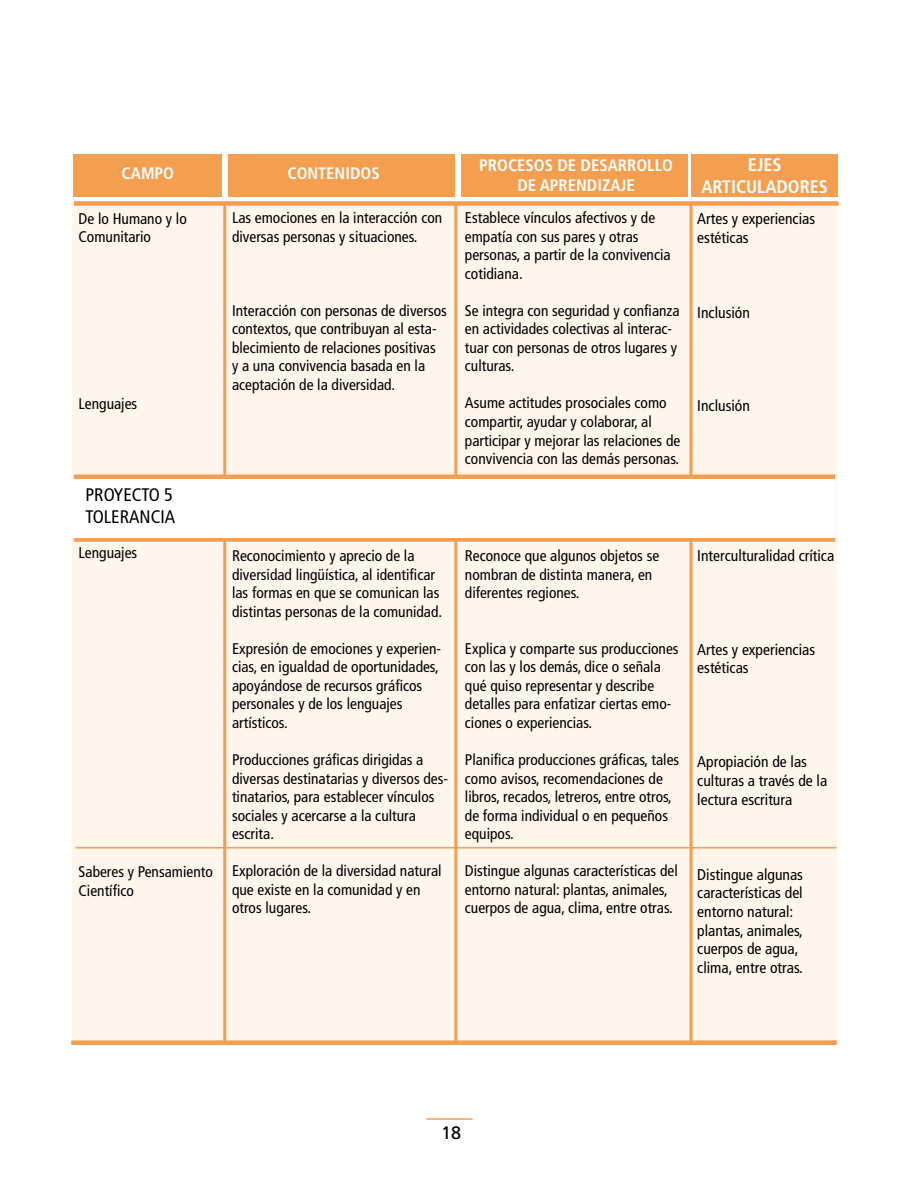
<style>
.page{position:relative;width:918px;height:1188px;background:#fff}
.page>*{position:absolute;margin:0;border:0;box-sizing:border-box;transform-origin:0 0}
.t1{font:condensed 18.15px/21.8px "Frutiger";color:#000}
.t2{font:700 condensed 18.15px/21.8px "Frutiger";color:#fff;text-align:center}
.t3{font:18px "Frutiger";color:#000}
.t4{font:700 condensed 16.65px/20px "Frutiger";color:#fff;text-align:center}
.t5{font:condensed 15.6px/18.8px "Frutiger";color:#000}
.t6{font:condensed 15.45px/18.6px "Frutiger";color:#000}
</style>
<div class="page">
<hr style="left:426px;top:1118px;width:46px;height:2px;background:#f49f50">
<div style="left:72px;top:203px;width:764px;height:840px;background:#fef5ed"></div>
<hr style="left:454px;top:203px;width:3px;height:841px;background:#f49f50">
<hr style="left:223px;top:203px;width:3px;height:841px;background:#f49f50">
<div style="left:71px;top:1040px;width:766px;height:5px;background:#f49f50"></div>
<div style="left:74px;top:201px;width:765px;height:5px;background:#f49f50"></div>
<div style="left:73px;top:154px;width:149px;height:43px;background:#f49f50"></div>
<div style="left:228px;top:154px;width:227px;height:42px;background:#f49f50"></div>
<div style="left:692px;top:154px;width:146px;height:42px;background:#f49f50"></div>
<svg style="left:689px;top:205px;width:4px;height:836px"></svg>
<div style="left:461px;top:154px;width:227px;height:42px;background:#f49f50"></div>
<div style="left:74px;top:537px;width:761px;height:5px;background:#f49f50"></div>
<div style="left:74px;top:474px;width:761px;height:5px;background:#f49f50"></div>
<hr style="left:75px;top:847px;width:762px;height:2px;background:#f49f50">
<div style="left:72px;top:479px;width:763px;height:58px;background:#fff"></div>
<p class="t4" style="left:122px;top:163px;width:54px">CAMPO</p>
<p class="t4" style="left:287px;top:163px;width:94px">CONTENIDOS</p>
<p class="t4" style="left:479px;top:156px;width:195px">PROCESOS DE DESARROLLO<br>DE APRENDIZAJE</p>
<p class="t6" style="left:465px;top:208px;width:207px">Establece vínculos afectivos y de empatía con sus pares y otras personas, a partir de la convivencia cotidiana.</p>
<p class="t6" style="left:465px;top:301px;width:216px">Se integra con seguridad y confianza en actividades colectivas al interac&shy;tuar con personas de otros lugares y culturas.</p>
<p class="t6" style="left:465px;top:394px;width:217px">Asume actitudes prosociales como compartir, ayudar y colaborar, al participar y mejorar las relaciones de convivencia con las demás personas.</p>
<p class="t6" style="left:232px;top:208px;width:212px">Las emociones en la interacción con diversas personas y situaciones.</p>
<p class="t6" style="left:79px;top:209px;width:110px">De lo Humano y lo<br>Comunitario</p>
<p class="t6" style="left:232px;top:301px;width:216px">Interacción con personas de diversos contextos, que contribuyan al esta&shy;blecimiento de relaciones positivas<br>y a una convivencia basada en la aceptación de la diversidad.</p>
<p class="t6" style="left:79px;top:395px;width:60px">Lenguajes</p>
<p class="t2" style="left:702px;top:154px;width:128px">EJES<br>ARTICULADORES</p>
<p class="t5" style="left:697px;top:209px;width:119px">Artes y experiencias estéticas</p>
<p class="t5" style="left:697px;top:303px;width:54px">Inclusión</p>
<p class="t5" style="left:697px;top:397px;width:54px">Inclusión</p>
<p class="t1" style="left:86px;top:484px;width:91px">PROYECTO 5<br>TOLERANCIA</p>
<p class="t6" style="left:79px;top:543px;width:60px">Lenguajes</p>
<p class="t6" style="left:79px;top:863px;width:136px">Saberes y Pensamiento<br>Científico</p>
<p class="t6" style="left:232px;top:547px;width:212px">Reconocimiento y aprecio de la diversidad lingüística, al identificar las formas en que se comunican las distintas personas de la comunidad.</p>
<p class="t6" style="left:232px;top:639px;width:211px">Expresión de emociones y experien&shy;cias, en igualdad de oportunidades, apoyándose de recursos gráficos personales y de los lenguajes artísticos.</p>
<p class="t6" style="left:232px;top:751px;width:218px">Producciones gráficas dirigidas a diversas destinatarias y diversos des&shy;tinatarios, para establecer vínculos sociales y acercarse a la cultura escrita.</p>
<p class="t6" style="left:232px;top:862px;width:211px">Exploración de la diversidad natural que existe en la comunidad y en otros lugares.</p>
<p class="t6" style="left:465px;top:547px;width:196px">Reconoce que algunos objetos se nombran de distinta manera, en diferentes regiones.</p>
<p class="t6" style="left:465px;top:639px;width:215px">Explica y comparte sus producciones con las y los demás, dice o señala qué quiso representar y describe detalles para enfatizar ciertas emo&shy;ciones o experiencias.</p>
<p class="t6" style="left:465px;top:751px;width:216px">Planifica producciones gráficas, tales como avisos, recomendaciones de libros, recados, letreros, entre otros, de forma individual o en pequeños equipos.</p>
<p class="t6" style="left:465px;top:862px;width:214px">Distingue algunas características del entorno natural: plantas, animales, cuerpos de agua, clima, entre otras.</p>
<p class="t5" style="left:697px;top:546px;width:138px">Interculturalidad crítica</p>
<p class="t5" style="left:697px;top:640px;width:119px">Artes y experiencias estéticas</p>
<p class="t5" style="left:697px;top:752px;width:131px">Apropiación de las culturas a través de la lectura escritura</p>
<p class="t5" style="left:697px;top:865px;width:107px">Distingue algunas características del entorno natural: plantas, animales, cuerpos de agua, clima, entre otras.</p>
<p class="t3" style="left:441px;top:1122px;width:22px">18</p>
</div>
